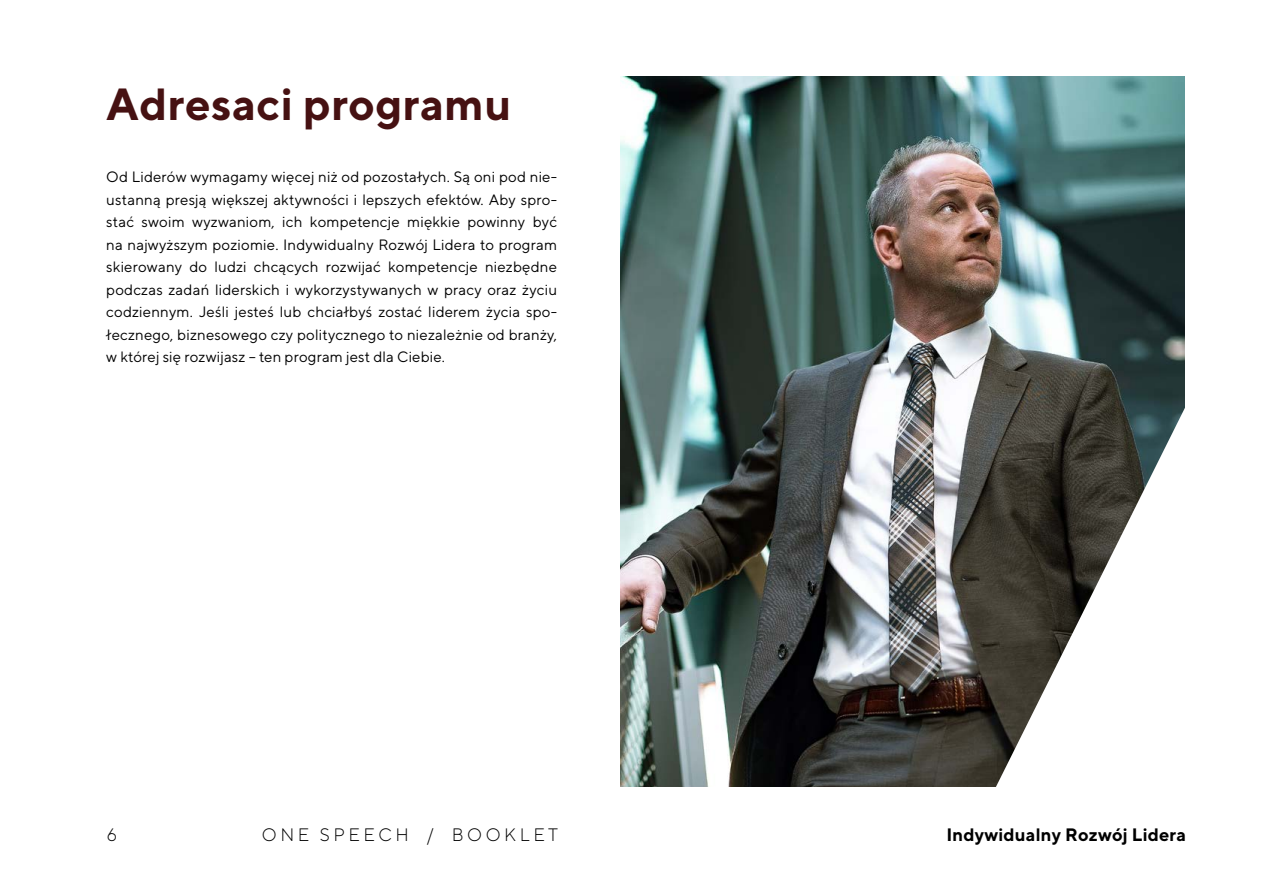
<style>
.page{position:relative;width:1263px;height:893px;background:#fff}
.page>*{position:absolute;margin:0;border:0;box-sizing:border-box;transform-origin:0 0}
.t1{font:700 45px "TT Norms";letter-spacing:.01em;color:#461112}
.t2{font:700 18px "TT Norms";letter-spacing:.01em;color:#000}
.t3{font:300 18px "TT Norms";letter-spacing:.2em;color:#000}
.t4{font:15px/22.5px "TT Norms";letter-spacing:.01em;color:#000;text-align:justify}
</style>
<div class="page">
<img style="left:621px;top:77px;width:563px;height:710px">
<svg style="left:986px;top:388px;width:199px;height:399px"></svg>
<h1 class="t1" style="left:106px;top:76px;width:407px">Adresaci programu</h1>
<p class="t4" style="left:106px;top:166px;width:452px">Od Liderów wymagamy więcej niż od pozostałych. Są oni pod nie&shy;ustanną presją większej aktywności i lepszych efektów. Aby spro&shy;stać swoim wyzwaniom, ich kompetencje miękkie powinny być na najwyższym poziomie. Indywidualny Rozwój Lidera to program skierowany do ludzi chcących rozwijać kompetencje niezbędne podczas zadań liderskich i wykorzystywanych w pracy oraz życiu codziennym. Jeśli jesteś lub chciałbyś zostać liderem życia spo&shy;łecznego, biznesowego czy politycznego to niezależnie od branży, w której się rozwijasz – ten program jest dla Ciebie.</p>
<p class="t3" style="left:107px;top:824px;width:12px">6</p>
<p class="t3" style="left:262px;top:824px;width:298px">ONE SPEECH / BOOKLET</p>
<p class="t2" style="left:946px;top:823px;width:241px">Indywidualny Rozwój Lidera</p>
</div>
